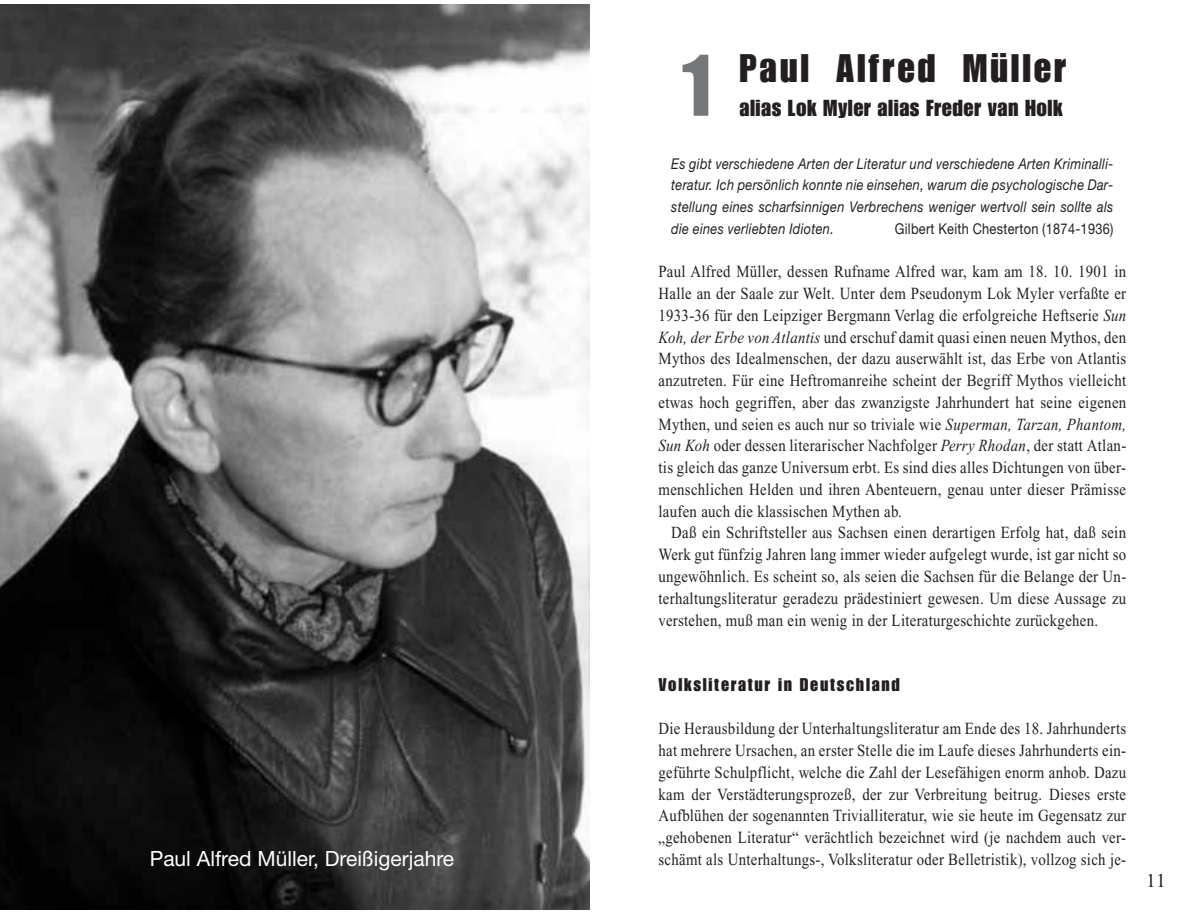
<style>
.page{position:relative;width:1191px;height:914px;background:#fff}
.page>*{position:absolute;margin:0;border:0;box-sizing:border-box;transform-origin:0 0}
.t1{font:85.5px "Impact N";color:#757778}
.t2{font:39px "Impact N";letter-spacing:.07em;color:#231f1f}
.t3{font:22.65px "Impact N";letter-spacing:.025em;color:#231f1f}
.t4{font:21px "Helvetica Neue";color:#fff}
.t5{font:19.5px "Times New Roman";color:#231f1f}
.t6{font:18px "Impact N";letter-spacing:.095em;color:#231f1f}
.t7{font:16.95px/21.8px "Times New Roman";letter-spacing:.02em;color:#231f1f;text-align:justify;scale:.87 1}
.t8{font:italic 14.85px/21.8px "Helvetica Neue";letter-spacing:.02em;color:#231f1f;text-align:justify;scale:.86 1}
.t9{font:14.85px "Helvetica Neue";letter-spacing:.02em;color:#231f1f;scale:.86 1}
.s1{color:#fff}
.s2{font-style:italic}
</style>
<div class="page">
<img style="left:0;top:5px;width:589px;height:904px">
<p class="t4" style="left:150px;top:851px;width:306px">Paul Alfred Müller, Dreißigerjahre</p>
<h2 class="t2" style="left:739px;top:54px;width:328px">Paul Alfred Müller</h2>
<h3 class="t3" style="left:739px;top:100px;width:325px">alias Lok Myler alias Freder van Holk</h3>
<p class="t8" style="left:671px;top:154px;width:516px">Es gibt verschiedene Arten der Literatur und verschiedene Arten Kriminalli&shy;teratur. Ich persönlich konnte nie einsehen, warum die psychologische Dar&shy;stellung eines scharfsinnigen Verbrechens weniger wertvoll sein sollte als die eines verliebten Idioten.</p>
<h1 class="t1" style="left:680px;top:55px;width:60px">1<span class="s1">.</span></h1>
<p class="t9" style="left:895px;top:223px;width:256px">Gilbert Keith Chesterton (1874-1936)</p>
<p class="t7" style="left:659px;top:262px;width:539px">Paul Alfred Müller, dessen Rufname Alfred war, kam am 18. 10. 1901 in Halle an der Saale zur Welt. Unter dem Pseudonym Lok Myler verfaßte er 1933-36 für den Leipziger Bergmann Verlag die erfolgreiche Heftserie <span class="s2">Sun Koh, der Erbe von Atlantis</span> und erschuf damit quasi einen neuen Mythos, den Mythos des Idealmenschen, der dazu auserwählt ist, das Erbe von Atlantis anzutreten. Für eine Heftromanreihe scheint der Begriff Mythos vielleicht etwas hoch gegriffen, aber das zwanzigste Jahrhundert hat seine eigenen Mythen, und seien es auch nur so triviale wie <span class="s2">Superman, Tarzan, Phantom, Sun Koh</span> oder dessen literarischer Nachfolger <span class="s2">Perry Rhodan</span>, der statt Atlan&shy;tis gleich das ganze Universum erbt. Es sind dies alles Dichtungen von über&shy;menschlichen Helden und ihren Abenteuern, genau unter dieser Prämisse laufen auch die klassischen Mythen ab.</p>
<p class="t7" style="left:659px;top:523px;width:539px;text-indent:13px">Daß ein Schriftsteller aus Sachsen einen derartigen Erfolg hat, daß sein Werk gut fünfzig Jahren lang immer wieder aufgelegt wurde, ist gar nicht so ungewöhnlich. Es scheint so, als seien die Sachsen für die Belange der Un&shy;terhaltungsliteratur geradezu prädestiniert gewesen. Um diese Aussage zu verstehen, muß man ein wenig in der Literaturgeschichte zurückgehen.</p>
<p class="t6" style="left:659px;top:678px;width:243px">Volksliteratur in Deutschland</p>
<p class="t7" style="left:659px;top:719px;width:539px">Die Herausbildung der Unterhaltungsliteratur am Ende des 18. Jahrhunderts hat mehrere Ursachen, an erster Stelle die im Laufe dieses Jahrhunderts ein&shy;geführte Schulpflicht, welche die Zahl der Lesefähigen enorm anhob. Dazu kam der Verstädterungsprozeß, der zur Verbreitung beitrug. Dieses erste Aufblühen der sogenannten Trivialliteratur, wie sie heute im Gegensatz zur „gehobenen Literatur“ verächtlich bezeichnet wird (je nachdem auch ver&shy;schämt als Unterhaltungs-, Volksliteratur oder Belletristik), vollzog sich je-</p>
<p class="t5" style="left:1146px;top:873px;width:21px">11</p>
</div>
